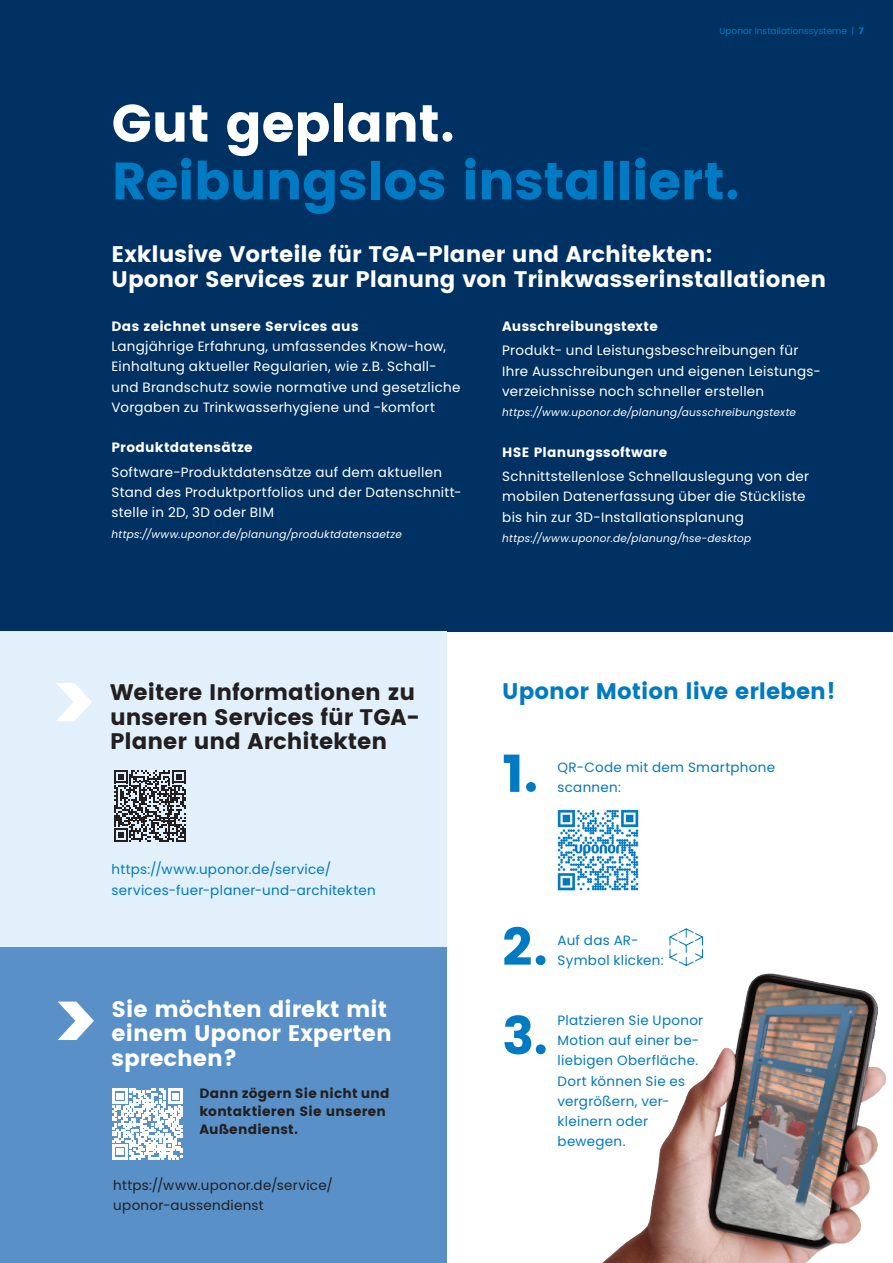
<style>
.page{position:relative;width:893px;height:1263px;background:#fff}
.page>*{position:absolute;margin:0;border:0;box-sizing:border-box;transform-origin:0 0}
.t1{font:52.5px/89.1px "Poppins";letter-spacing:-.01em;color:#007ac2}
.t2{font:52.5px "Poppins";letter-spacing:-.01em;color:#fff}
.t3{font:22.5px/24.8px "Poppins";color:#fff}
.t4{font:22.5px/24.8px "Poppins";color:#231f20}
.t5{font:22.5px "Poppins";color:#007ac2}
.t6{font:13.5px/20.2px "Poppins";letter-spacing:.02em;color:#fff}
.t7{font:13.5px/20.2px "Poppins";letter-spacing:.02em;color:#007ac2}
.t8{font:13.5px "Poppins";letter-spacing:.02em;color:#fff}
.t9{font:13.5px/18px "Poppins";letter-spacing:.02em;color:#231f20}
.t10{font:13.5px/20.2px "Poppins";letter-spacing:.02em;color:#231f20}
.t11{font:italic 10.5px "Poppins";letter-spacing:.025em;color:#fff}
.t12{font:9px "Poppins";color:#007ac2}
.s1{font-style:inherit}
</style>
<div class="page">
<img style="left:557px;top:809px;width:82px;height:82px">
<svg style="left:669px;top:928px;width:34px;height:38px"></svg>
<div style="left:0;top:947px;width:446px;height:316px;background:#5890c7"></div>
<div style="left:0;top:0;width:893px;height:631px;background:#003163"></div>
<div style="left:0;top:631px;width:446px;height:316px;background:#e1f0fa"></div>
<svg style="left:56px;top:683px;width:36px;height:38px"></svg>
<svg style="left:58px;top:1001px;width:36px;height:39px"></svg>
<svg style="left:114px;top:770px;width:72px;height:72px"></svg>
<svg style="left:112px;top:1089px;width:71px;height:70px"></svg>
<img style="left:602px;top:973px;width:284px;height:290px">
<p class="t12" style="left:719px;top:26px;width:146px">Uponor Installationssysteme | <span class="s1">7</span></p>
<h1 class="t2" style="left:112px;top:93px;width:344px">Gut geplant.</h1>
<h1 class="t1" style="left:112px;top:137px;width:629px">Reibungslos installiert.</h1>
<h2 class="t3" style="left:112px;top:242px;width:716px">Exklusive Vorteile für TGA-Planer und Architekten:<br>Uponor Services zur Planung von Trinkwasserinstallationen</h2>
<p class="t8" style="left:112px;top:318px;width:248px">Das zeichnet unsere Services aus</p>
<p class="t6" style="left:112px;top:336px;width:350px">Langjährige Erfahrung, umfassendes Know-how, Einhaltung aktueller Regularien, wie z.B. Schall&shy;und Brandschutz sowie normative und gesetzliche Vorgaben zu Trinkwasserhygiene und -komfort</p>
<p class="t8" style="left:112px;top:440px;width:143px">Produktdatensätze</p>
<p class="t6" style="left:112px;top:462px;width:352px">Software-Produktdatensätze auf dem aktuellen<br>Stand des Produktportfolios und der Datenschnitt&shy;stelle in 2D, 3D oder BIM</p>
<p class="t11" style="left:112px;top:528px;width:292px">https://www.uponor.de/planung/produktdatensaetze</p>
<p class="t8" style="left:502px;top:318px;width:157px">Ausschreibungstexte</p>
<p class="t6" style="left:502px;top:340px;width:320px">Produkt- und Leistungsbeschreibungen für<br>Ihre Ausschreibungen und eigenen Leistungs&shy;verzeichnisse noch schneller erstellen</p>
<p class="t11" style="left:502px;top:406px;width:295px">https://www.uponor.de/planung/ausschreibungstexte</p>
<p class="t8" style="left:502px;top:444px;width:166px">HSE Planungssoftware</p>
<p class="t6" style="left:502px;top:466px;width:308px">Schnittstellenlose Schnellauslegung von der mobilen Datenerfassung über die Stückliste bis hin zur 3D-Installationsplanung</p>
<p class="t11" style="left:502px;top:532px;width:250px">https://www.uponor.de/planung/hse-desktop</p>
<h2 class="t4" style="left:110px;top:680px;width:311px">Weitere Informationen zu unseren Services für TGA-<br>Planer und Architekten</h2>
<p class="t7" style="left:112px;top:859px;width:266px">https://www.uponor.de/service/ services-fuer-planer-und-architekten</p>
<h2 class="t3" style="left:112px;top:996px;width:282px">Sie möchten direkt mit einem Uponor Experten sprechen?</h2>
<p class="t9" style="left:200px;top:1084px;width:192px">Dann zögern Sie nicht und kontaktieren Sie unseren<br>Außendienst.</p>
<p class="t10" style="left:113px;top:1175px;width:221px">https://www.uponor.de/service/ uponor-aussendienst</p>
<h2 class="t5" style="left:502px;top:678px;width:335px">Uponor Motion live erleben!</h2>
<h1 class="t1" style="left:502px;top:729px;width:37px">1.</h1>
<p class="t7" style="left:558px;top:757px;width:219px">QR-Code mit dem Smartphone</p>
<p class="t7" style="left:558px;top:777px;width:65px">scannen:</p>
<h1 class="t1" style="left:502px;top:902px;width:47px">2.<br>3.</h1>
<p class="t7" style="left:558px;top:930px;width:108px">Auf das AR-<br>Symbol klicken:</p>
<p class="t7" style="left:558px;top:1010px;width:147px">Platzieren Sie Uponor<br>Motion auf einer be&shy;liebigen Oberfläche.<br>Dort können Sie es vergrößern, ver&shy;kleinern oder bewegen.</p>
</div>
